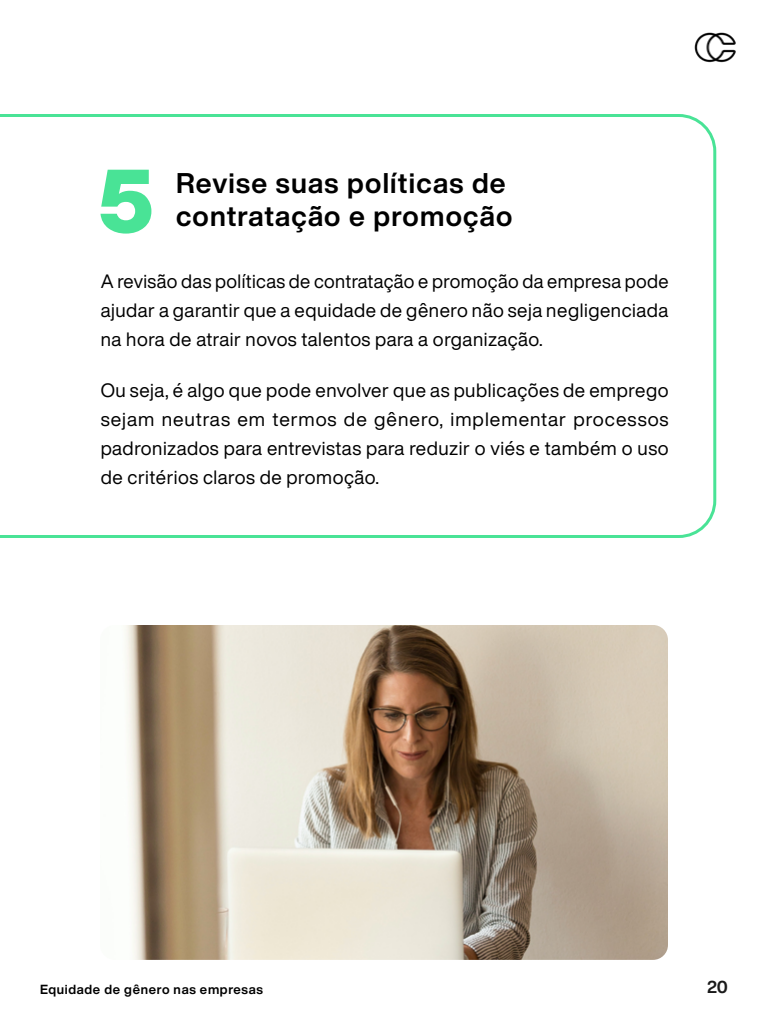
<style>
.page{position:relative;width:768px;height:1024px;background:#fff}
.page>*{position:absolute;margin:0;border:0;box-sizing:border-box;transform-origin:0 0}
.t1{font:900 87.8px "Helvetica Now Display";color:#49e396}
.t2{font:700 28px "Helvetica Now Display";letter-spacing:.045em;color:#000}
.t3{font:19px/29px "Helvetica Now Display";letter-spacing:.03em;color:#000;text-align:justify}
.t4{font:700 17px "Helvetica Now Display";color:#000}
.t5{font:700 13px "Helvetica Now Display";letter-spacing:.05em;color:#000}
</style>
<div class="page">
<img style="left:694px;top:32px;width:42px;height:31px">
<img style="left:125px;top:625px;width:543px;height:335px">
<svg style="left:0;top:114px;width:716px;height:424px"></svg>
<h1 class="t1" style="left:98px;top:140px;width:57px">5</h1>
<h2 class="t2" style="left:176px;top:164px;width:331px">Revise suas políticas de</h2>
<h2 class="t2" style="left:176px;top:197px;width:338px">contratação e promoção</h2>
<p class="t3" style="left:101px;top:267px;width:570px">A revisão das políticas de contratação e promoção da empresa pode ajudar a garantir que a equidade de gênero não seja negligenciada na hora de atrair novos talentos para a organização.</p>
<p class="t3" style="left:101px;top:376px;width:569px">Ou seja, é algo que pode envolver que as publicações de emprego sejam neutras em termos de gênero, implementar processos padronizados para entrevistas para reduzir o viés e também o uso de critérios claros de promoção.</p>
<p class="t5" style="left:40px;top:981px;width:225px">Equidade de gênero nas empresas</p>
<p class="t4" style="left:707px;top:975px;width:22px">20</p>
</div>
